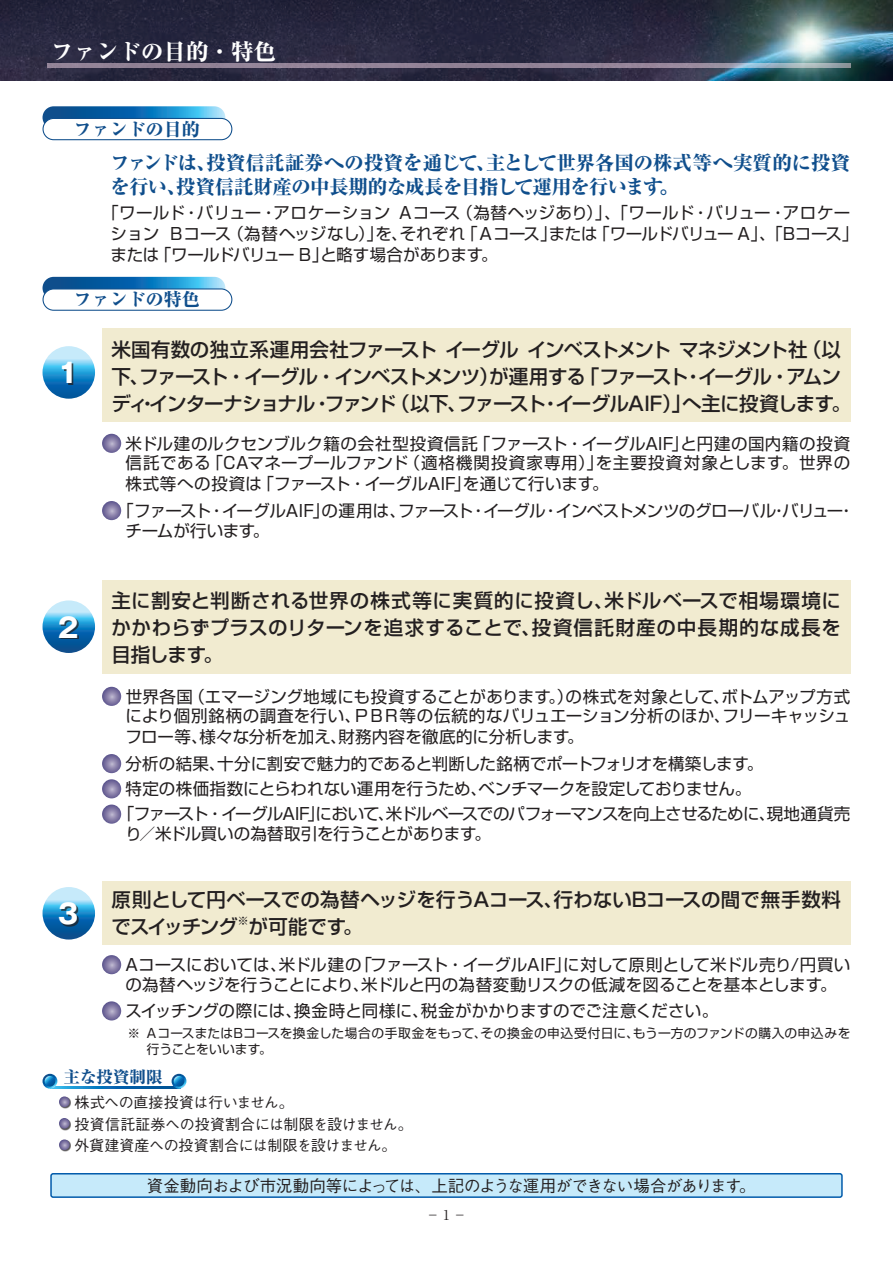
<style>
.page{position:relative;width:893px;height:1263px;background:#fff}
.page>*{position:absolute;margin:0;border:0;box-sizing:border-box;transform-origin:0 0}
.t1{font:700 27px "Gothic MB101 Pro";color:#fff}
.t2{font:800 22.5px "Ryumin Pro";color:#fff}
.t3{font:500 19.5px/27px "Shin Go Pro";letter-spacing:-.025em;color:#231f20;text-align:justify}
.t4{font:500 19.5px/27px "Shin Go Pro";letter-spacing:-.055em;color:#231f20}
.t5{font:800 19.5px/24px "Ryumin Pro";letter-spacing:-.025em;color:#0f4e8c}
.t6{font:800 18px "Ryumin Pro";color:#0f4e8c}
.t7{font:16.5px/20.4px "Shin Go Pro";letter-spacing:-.01em;color:#231f20;text-align:justify}
.t8{font:16.5px/19.6px "Shin Go Pro";letter-spacing:-.04em;color:#231f20}
.t9{font:16.5px "Shin Go Pro";letter-spacing:-.05em;color:#231f20}
.t10{font:500 16.5px "Gothic BBB Pro";letter-spacing:-.045em;color:#231f20}
.t11{font:800 16.5px "Ryumin Pro";color:#0f4e8c}
.t12{font:500 15px/21.5px "Gothic BBB Pro";letter-spacing:-.025em;color:#231f20}
.t13{font:13.5px "Ryumin Pro";color:#231f20}
.t14{font:12.75px/15.8px "Shin Go Pro";letter-spacing:.02em;color:#231f20}
.t15{font:500 11.4px "Shin Go Pro";color:#231f20}
</style>
<div class="page">
<img style="left:0;top:0;width:893px;height:81px">
<div style="left:102px;top:580px;width:748px;height:94px;background:#f1ebd0"></div>
<div style="left:102px;top:328px;width:748px;height:94px;background:#f1ebd0"></div>
<svg style="left:47px;top:64px;width:803px;height:4px;background:#958a9d"></svg>
<div style="left:102px;top:881px;width:748px;height:64px;background:#f1ebd0"></div>
<svg style="left:43px;top:106px;width:182px;height:23px;background:#237eba"></svg>
<div style="left:43px;top:118px;width:189px;height:22px;background:#fff;border-radius:11px"></div>
<div style="left:43px;top:118px;width:189px;height:22px;border:1px solid #0f4e8c;border-radius:11px"></div>
<svg style="left:43px;top:277px;width:182px;height:22px;background:#1e7bb9"></svg>
<div style="left:43px;top:289px;width:189px;height:21px;background:#fff;border-radius:11px"></div>
<div style="left:43px;top:288px;width:189px;height:23px;border:1px solid #0f4e8c;border-radius:11px"></div>
<div style="left:59px;top:1096px;width:12px;height:13px;background:#231f20;opacity:.75"></div>
<svg style="left:59px;top:1096px;width:11px;height:11px"></svg>
<div style="left:59px;top:1118px;width:12px;height:12px;background:#231f20;opacity:.75"></div>
<svg style="left:59px;top:1118px;width:11px;height:10px"></svg>
<div style="left:59px;top:1139px;width:12px;height:13px;background:#231f20;opacity:.75"></div>
<svg style="left:59px;top:1139px;width:11px;height:11px"></svg>
<svg style="left:54px;top:1086px;width:121px;height:2px"></svg>
<svg style="left:43px;top:1074px;width:14px;height:15px"></svg>
<svg style="left:45px;top:1076px;width:10px;height:10px"></svg>
<svg style="left:172px;top:1074px;width:14px;height:15px"></svg>
<svg style="left:174px;top:1076px;width:10px;height:10px"></svg>
<svg style="left:102px;top:434px;width:19px;height:19px"></svg>
<svg style="left:102px;top:501px;width:19px;height:19px"></svg>
<svg style="left:102px;top:687px;width:19px;height:19px"></svg>
<svg style="left:102px;top:754px;width:19px;height:19px"></svg>
<svg style="left:102px;top:779px;width:19px;height:19px"></svg>
<svg style="left:102px;top:804px;width:19px;height:20px"></svg>
<svg style="left:102px;top:955px;width:19px;height:19px"></svg>
<svg style="left:102px;top:1001px;width:19px;height:19px"></svg>
<div style="left:51px;top:1174px;width:791px;height:23px;background:#c6eafa;border-radius:2px"></div>
<div style="left:50px;top:1173px;width:793px;height:25px;border:1px solid #015aaa;border-radius:2px"></div>
<svg style="left:43px;top:346px;width:52px;height:53px;background:#4ea4d5"></svg>
<svg style="left:43px;top:887px;width:52px;height:52px;background:#4c9bcc"></svg>
<svg style="left:43px;top:600px;width:52px;height:53px;background:#4999cb"></svg>
<div style="left:64px;top:364px;width:9px;height:21px;background:#231f20;opacity:.75"></div>
<div style="left:61px;top:904px;width:18px;height:22px;background:#231f20;opacity:.75"></div>
<div style="left:61px;top:617px;width:18px;height:22px;background:#231f20;opacity:.75"></div>
<h2 class="t2" style="left:51px;top:33px;width:226px">ファンドの目的・特色</h2>
<p class="t6" style="left:74px;top:115px;width:127px">ファンドの目的</p>
<p class="t5" style="left:111px;top:149px;width:741px">ファンドは、投資信託証券への投資を通じて、主として世界各国の株式等へ実質的に投資を行い、投資信託財産の中長期的な成長を目指して運用を行います。</p>
<p class="t7" style="left:111px;top:200px;width:750px;line-height:21px;text-align:left;text-indent:-8px">「ワールド・バリュー・アロケーション Ａコース（為替ヘッジあり）」、「ワールド・バリュー・アロケーション Ｂコース（為替ヘッジなし）」を、それぞれ「Ａコース」または「ワールドバリュー A」、「Bコース」または「ワールドバリュー B」と略す場合があります。</p>
<p class="t6" style="left:74px;top:286px;width:127px">ファンドの特色</p>
<h1 class="t1" style="left:58px;top:350px;width:22px">1</h1>
<h1 class="t1" style="left:58px;top:605px;width:22px">2</h1>
<h1 class="t1" style="left:58px;top:891px;width:22px">3</h1>
<p class="t4" style="left:111px;top:333px;width:741px">米国有数の独立系運用会社ファースト イーグル インベストメント マネジメント社（以下、ファースト・イーグル・インベストメンツ）が運用する「ファースト・イーグル・アムンディ・インターナショナル・ファンド（以下、ファースト・イーグルAIF）」へ主に投資します。</p>
<p class="t7" style="left:125px;top:431px;width:726px">米ドル建のルクセンブルク籍の会社型投資信託「ファースト・イーグルAIF」と円建の国内籍の投資信託である「CAマネープールファンド（適格機関投資家専用）」を主要投資対象とします。世界の株式等への投資は「ファースト・イーグルAIF」を通じて行います。</p>
<p class="t8" style="left:125px;top:499px;width:731px;text-indent:-8px">「ファースト・イーグルAIF」の運用は、ファースト・イーグル・インベストメンツのグローバル・バリュー・チームが行います。</p>
<p class="t3" style="left:111px;top:585px;width:731px">主に割安と判断される世界の株式等に実質的に投資し、米ドルベースで相場環境にかかわらずプラスのリターンを追求することで、投資信託財産の中長期的な成長を目指します。</p>
<p class="t7" style="left:125px;top:684px;width:726px">世界各国（エマージング地域にも投資することがあります。）の株式を対象として、ボトムアップ方式により個別銘柄の調査を行い、ＰＢＲ等の伝統的なバリュエーション分析のほか、フリーキャッシュフロー等、様々な分析を加え、財務内容を徹底的に分析します。</p>
<p class="t7" style="left:125px;top:751px;width:639px">分析の結果、十分に割安で魅力的であると判断した銘柄でポートフォリオを構築します。</p>
<p class="t7" style="left:125px;top:777px;width:627px">特定の株価指数にとらわれない運用を行うため、ベンチマークを設定しておりません。</p>
<p class="t9" style="left:118px;top:800px;width:734px">「ファースト・イーグルAIF」において、米ドルベースでのパフォーマンスを向上させるために、現地通貨売</p>
<p class="t7" style="left:125px;top:822px;width:367px">り／米ドル買いの為替取引を行うことがあります。</p>
<p class="t3" style="left:111px;top:884px;width:731px">原則として円ベースでの為替ヘッジを行うAコース、行わないBコースの間で無手数料でスイッチング</p>
<p class="t15" style="left:237px;top:911px;width:13px">※</p>
<p class="t3" style="left:249px;top:911px;width:116px">が可能です。</p>
<p class="t7" style="left:125px;top:953px;width:726px;line-height:19.6px">Aコースにおいては、米ドル建の｢ファースト・イーグルAIF｣に対して原則として米ドル売り/円買いの為替ヘッジを行うことにより、米ドルと円の為替変動リスクの低減を図ることを基本とします。</p>
<p class="t7" style="left:125px;top:999px;width:594px">スイッチングの際には、換金時と同様に、税金がかかりますのでご注意ください。</p>
<p class="t14" style="left:147px;top:1023px;width:705px;text-indent:-19px">※ ＡコースまたはBコースを換金した場合の手取金をもって、その換金の申込受付日に、もう一方のファンドの購入の申込みを行うことをいいます。</p>
<p class="t11" style="left:64px;top:1064px;width:100px">主な投資制限</p>
<p class="t12" style="left:75px;top:1090px;width:340px">株式への直接投資は行いません。<br>投資信託証券への投資割合には制限を設けません。外貨建資産への投資割合には制限を設けません。</p>
<p class="t10" style="left:147px;top:1172px;width:610px">資金動向および市況動向等によっては、上記のような運用ができない場合があります。</p>
<p class="t13" style="left:426px;top:1204px;width:42px">－1－</p>
</div>
